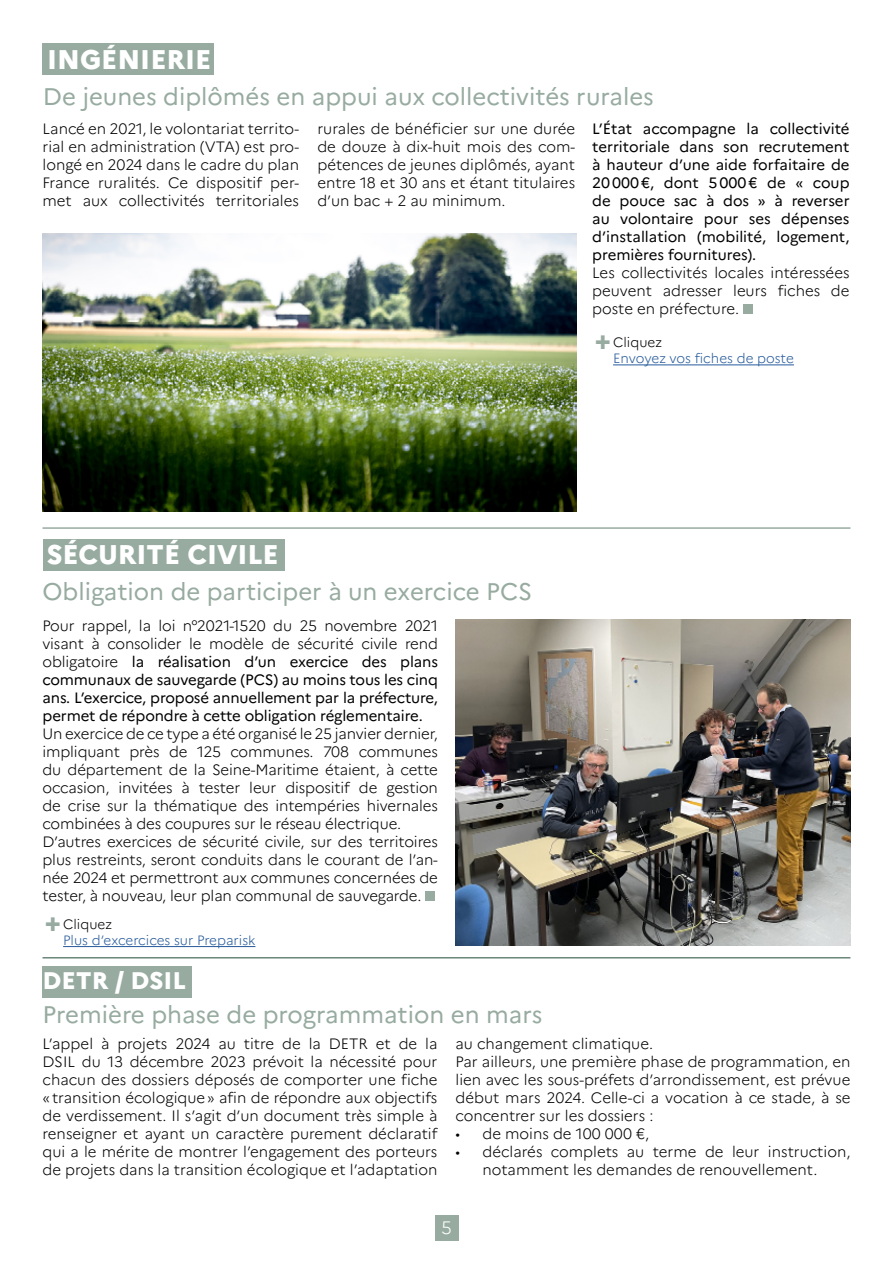
<style>
.page{position:relative;width:893px;height:1263px;background:#fff}
.page>*{position:absolute;margin:0;border:0;box-sizing:border-box;transform-origin:0 0}
.t1{font:800 27px "Marianne";color:#fff}
.t2{font:24px "Marianne";color:#97aba0}
.t3{font:800 24px "Marianne";color:#fff}
.t4{font:300 18px "Marianne";color:#fff}
.t5{font:300 15px/18px "Marianne";letter-spacing:-.01em;color:#000;text-align:justify}
.t6{font:15px/18px "Marianne";letter-spacing:-.01em;color:#000;text-align:justify}
.t7{font:300 13.5px/16.2px "Marianne";color:#275b9b}
.s1{font-weight:800;font-size:27px;color:#97aba0}
.s2{color:#000}
.s3{font-weight:300}
</style>
<div class="page">
<div style="left:42px;top:966px;width:149px;height:31px;background:#97aba0"></div>
<div style="left:435px;top:1215px;width:23px;height:25px;background:#97aba0"></div>
<hr style="left:43px;top:527px;width:807px;height:2px;background:#97aba0">
<div style="left:743px;top:304px;width:9px;height:10px;background:#97aba0"></div>
<div style="left:43px;top:43px;width:171px;height:31px;background:#97aba0"></div>
<hr style="left:613px;top:365px;width:181px;height:1px;background:#275b9b">
<div style="left:43px;top:539px;width:242px;height:32px;background:#97aba0"></div>
<div style="left:425px;top:892px;width:9px;height:9px;background:#97aba0"></div>
<hr style="left:63px;top:946px;width:192px;height:1px;background:#275b9b">
<img style="left:43px;top:234px;width:534px;height:277px">
<img style="left:455px;top:620px;width:395px;height:326px">
<hr style="left:43px;top:957px;width:807px;height:1px;background:#6b8778">
<h1 class="t1" style="left:47px;top:43px;width:166px">INGÉNIERIE</h1>
<h2 class="t2" style="left:43px;top:82px;width:612px">De jeunes diplômés en appui aux collectivités rurales</h2>
<p class="t5" style="left:43px;top:119px;width:258px">Lancé en 2021, le volontariat territo&shy;rial en administration (VTA) est pro&shy;longé en 2024 dans le cadre du plan France ruralités. Ce dispositif per&shy;met aux collectivités territoriales</p>
<p class="t5" style="left:317px;top:119px;width:259px">rurales de bénéficier sur une durée de douze à dix-huit mois des com&shy;pétences de jeunes diplômés, ayant entre 18 et 30 ans et étant titulaires d’un bac + 2 au minimum.</p>
<p class="t6" style="left:592px;top:119px;width:259px">L’État accompagne la collectivité territoriale dans son recrutement à hauteur d’une aide forfaitaire de 20000€, dont 5000€ de « coup de pouce sac à dos » à reverser au volontaire pour ses dépenses d’installation (mobilité, logement, premières fournitures).</p>
<p class="t5" style="left:592px;top:263px;width:259px">Les collectivités locales intéressées peuvent adresser leurs fiches de poste en préfecture.</p>
<p class="t7" style="left:613px;top:334px;width:182px;text-indent:-18px"><span class="s1">+</span> <span class="s2">Cliquez<br></span>Envoyez vos fiches de poste</p>
<h1 class="t1" style="left:47px;top:538px;width:233px">SÉCURITÉ CIVILE</h1>
<h2 class="t2" style="left:43px;top:577px;width:491px">Obligation de participer à un exercice PCS</h2>
<p class="t6" style="left:43px;top:617px;width:397px"><span class="s3">Pour rappel, la loi n°2021-1520 du 25 novembre 2021 visant à consolider le modèle de sécurité civile rend obligatoire</span> la réalisation d’un exercice des plans communaux de sauvegarde (PCS) au moins tous les cinq ans. L’exercice, proposé annuellement par la préfecture, permet de répondre à cette obligation réglementaire.</p>
<p class="t5" style="left:43px;top:725px;width:397px;text-align:left">Un exercice de ce type a été organisé le 25 janvier dernier, impliquant près de 125 communes. 708 communes du département de la Seine-Maritime étaient, à cette occasion, invitées à tester leur dispositif de gestion de crise sur la thématique des intempéries hivernales combinées à des coupures sur le réseau électrique.<br>D’autres exercices de sécurité civile, sur des territoires plus restreints, seront conduits dans le courant de l’an&shy;née 2024 et permettront aux communes concernées de tester, à nouveau, leur plan communal de sauvegarde.</p>
<p class="t7" style="left:63px;top:916px;width:194px;text-indent:-18px"><span class="s1">+</span> <span class="s2">Cliquez<br></span>Plus d’excercices sur Preparisk</p>
<h2 class="t3" style="left:43px;top:966px;width:145px">DETR / DSIL</h2>
<h2 class="t2" style="left:43px;top:1000px;width:501px">Première phase de programmation en mars</h2>
<p class="t5" style="left:43px;top:1034px;width:396px">L’appel à projets 2024 au titre de la DETR et de la DSIL du 13 décembre 2023 prévoit la nécessité pour chacun des dossiers déposés de comporter une fiche «transition écologique» afin de répondre aux objectifs de verdissement. Il s’agit d’un document très simple à renseigner et ayant un caractère purement déclaratif qui a le mérite de montrer l’engagement des porteurs de projets dans la transition écologique et l’adaptation</p>
<p class="t5" style="left:455px;top:1034px;width:396px;text-align:left">au changement climatique.<br>Par ailleurs, une première phase de programmation, en lien avec les sous-préfets d’arrondissement, est prévue début mars 2024. Celle-ci a vocation à ce stade, à se concentrer sur les dossiers :</p>
<p class="t5" style="left:455px;top:1124px;width:195px">• de moins de 100 000 €,</p>
<p class="t5" style="left:455px;top:1142px;width:396px;text-align:center">• déclarés complets au terme de leur instruction, notamment les demandes de renouvellement.</p>
<p class="t4" style="left:441px;top:1217px;width:12px">5</p>
</div>
